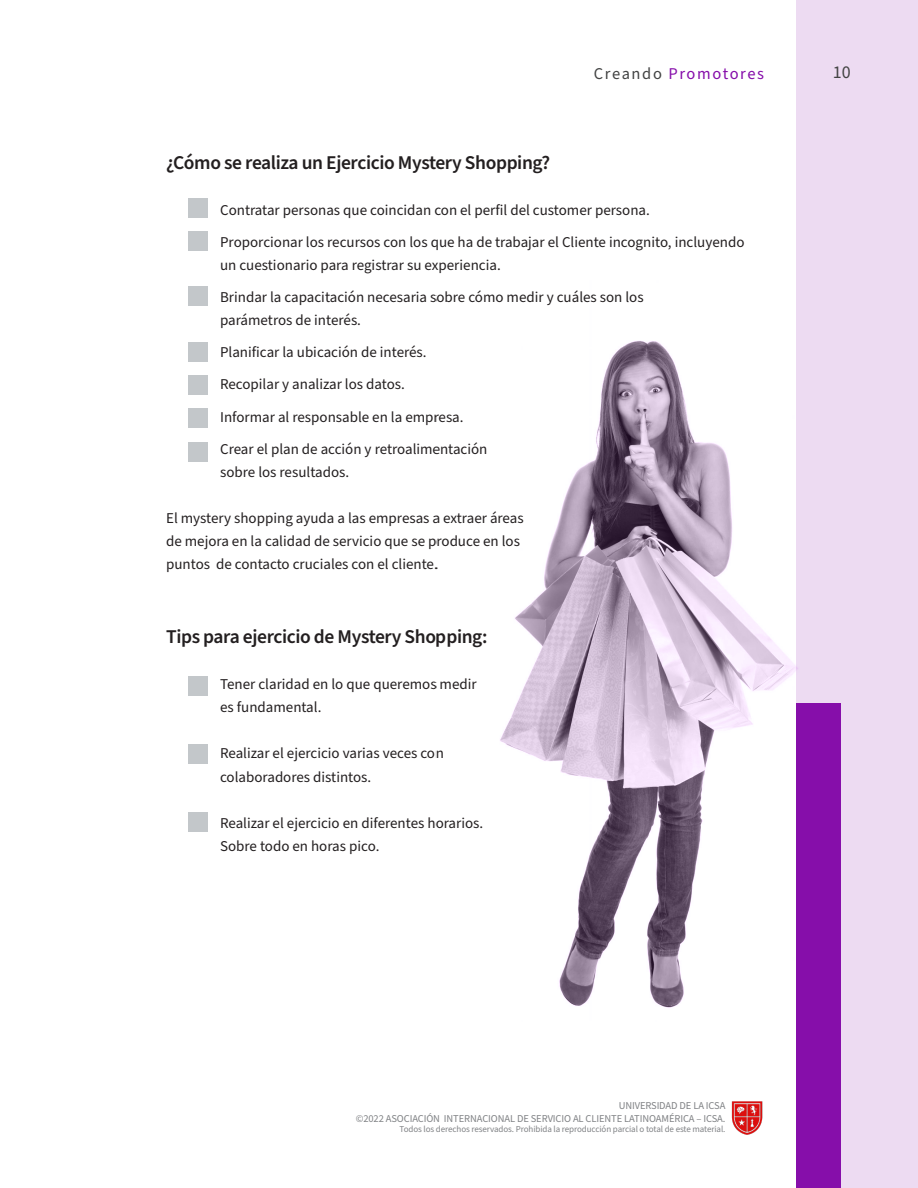
<style>
.page{position:relative;width:918px;height:1188px;background:#fff}
.page>*{position:absolute;margin:0;border:0;box-sizing:border-box;transform-origin:0 0}
.Body_2{font:600 19.5px "Source Sans Pro";letter-spacing:-.02em;color:#231f20}
.t1{font:18px "Source Sans Pro";color:#434444}
.t2{font:16.5px "Source Sans Pro";letter-spacing:.1em;color:#860eaa}
.Body_2-2{font:15px/23.1px "Source Sans Pro";color:#231f20}
.t3{font:10.5px/12.1px "Source Sans Pro";letter-spacing:-.01em;color:#808285;text-align:right}
.t4{font:9px "Source Sans Pro";letter-spacing:-.01em;color:#808285}
.s1{color:#434444}
</style>
<div class="page">
<div style="left:797px;top:0;width:121px;height:1188px;background:#eddbf2"></div>
<div style="left:797px;top:704px;width:44px;height:484px;background:#860eaa"></div>
<img style="left:731px;top:1101px;width:32px;height:33px">
<div style="left:188px;top:198px;width:20px;height:20px;background:#c3c7ca"></div>
<div style="left:188px;top:232px;width:20px;height:19px;background:#c3c7ca"></div>
<div style="left:188px;top:287px;width:20px;height:19px;background:#c3c7ca"></div>
<div style="left:188px;top:342px;width:20px;height:19px;background:#c3c7ca"></div>
<div style="left:188px;top:375px;width:20px;height:20px;background:#c3c7ca"></div>
<div style="left:188px;top:409px;width:20px;height:19px;background:#c3c7ca"></div>
<div style="left:188px;top:442px;width:20px;height:20px;background:#c3c7ca"></div>
<div style="left:188px;top:677px;width:20px;height:19px;background:#c3c7ca"></div>
<div style="left:188px;top:745px;width:20px;height:19px;background:#c3c7ca"></div>
<div style="left:188px;top:813px;width:20px;height:19px;background:#c3c7ca"></div>
<img style="left:500px;top:280px;width:325px;height:741px">
<p class="t2" style="left:594px;top:62px;width:172px"><span class="s1">Creando</span> Promotores</p>
<p class="Body_2" style="left:166px;top:149px;width:386px">¿Cómo se realiza un Ejercicio Mystery Shopping?</p>
<p class="Body_2-2" style="left:220px;top:199px;width:431px">Contratar personas que coincidan con el perfil del customer persona.</p>
<p class="Body_2-2" style="left:220px;top:231px;width:526px">Proporcionar los recursos con los que ha de trabajar el Cliente incognito, incluyendo un cuestionario para registrar su experiencia.</p>
<p class="Body_2-2" style="left:220px;top:286px;width:425px">Brindar la capacitación necesaria sobre cómo medir y cuáles son los parámetros de interés.</p>
<p class="Body_2-2" style="left:220px;top:341px;width:208px">Planificar la ubicación de interés.</p>
<p class="Body_2-2" style="left:220px;top:373px;width:186px">Recopilar y analizar los datos.</p>
<p class="Body_2-2" style="left:220px;top:405px;width:245px">Informar al responsable en la empresa.</p>
<p class="Body_2-2" style="left:220px;top:438px;width:269px">Crear el plan de acción y retroalimentación</p>
<p class="Body_2-2" style="left:220px;top:461px;width:131px">sobre los resultados.</p>
<p class="Body_2-2" style="left:166px;top:507px;width:359px">El mystery shopping ayuda a las empresas a extraer áreas de mejora en la calidad de servicio que se produce en los puntos de contacto cruciales con el cliente.</p>
<p class="Body_2" style="left:166px;top:624px;width:323px">Tips para ejercicio de Mystery Shopping:</p>
<p class="Body_2-2" style="left:220px;top:673px;width:258px">Tener claridad en lo que queremos medir</p>
<p class="Body_2-2" style="left:220px;top:696px;width:103px">es fundamental.</p>
<p class="Body_2-2" style="left:220px;top:742px;width:225px">Realizar el ejercicio varias veces con</p>
<p class="Body_2-2" style="left:220px;top:766px;width:153px">colaboradores distintos.</p>
<p class="Body_2-2" style="left:220px;top:812px;width:265px">Realizar el ejercicio en diferentes horarios.</p>
<p class="Body_2-2" style="left:220px;top:835px;width:161px">Sobre todo en horas pico.</p>
<p class="t1" style="left:833px;top:60px;width:19px">10</p>
<p class="t3" style="left:356px;top:1100px;width:371px">UNIVERSIDAD DE LA ICSA<br>©2022 ASOCIACIÓN INTERNACIONAL DE SERVICIO AL CLIENTE LATINOAMÉRICA – ICSA.</p>
<p class="t4" style="left:400px;top:1123px;width:327px">Todos los derechos reservados. Prohibida la reproducción parcial o total de este material.</p>
</div>
